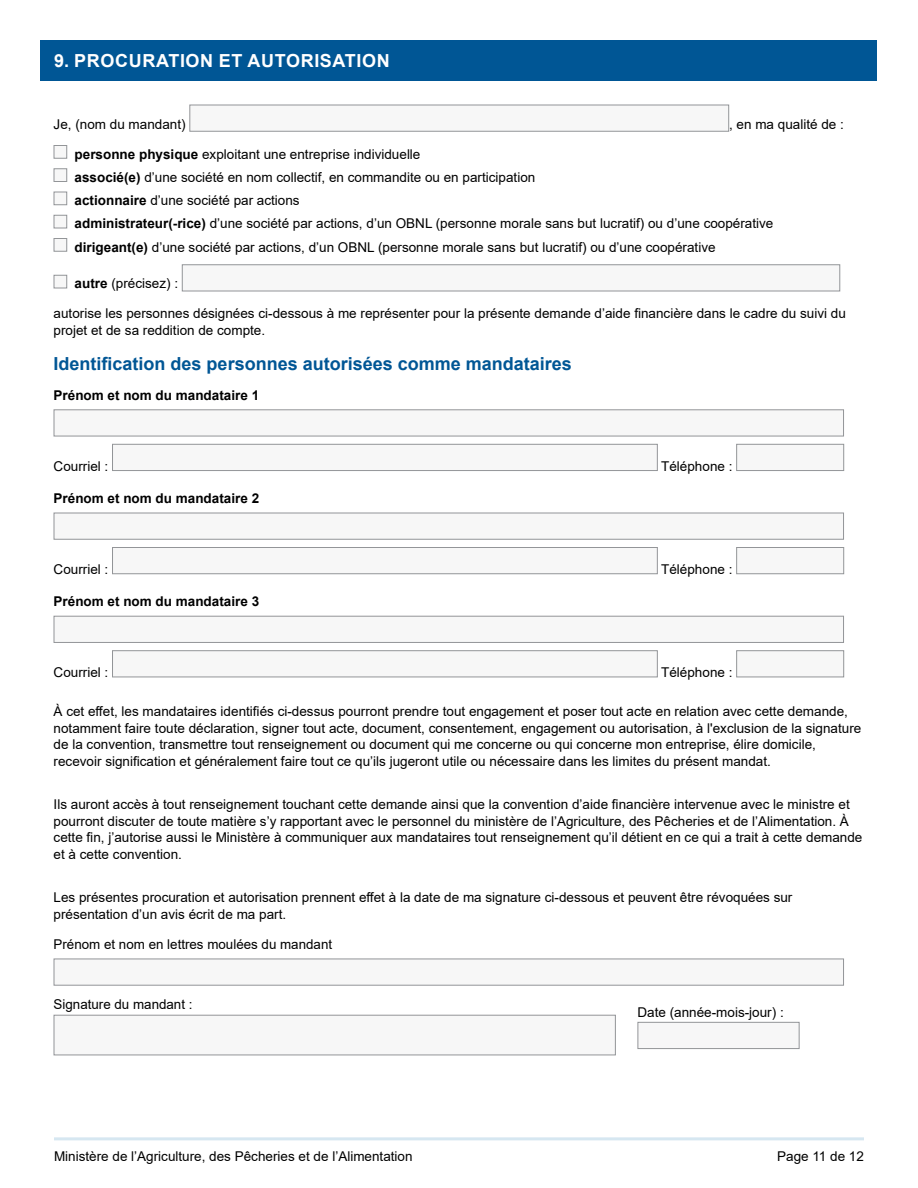
<style>
.page{position:relative;width:918px;height:1188px;background:#fff}
.page>*{position:absolute;margin:0;border:0;box-sizing:border-box;transform-origin:0 0}
.t1{font:700 18px "Vpjbkk Arial";color:#005695}
.t2{font:700 18px "Pbytvy Arial";letter-spacing:.035em;color:#fff}
.t3{font:13.5px/16.5px "Krltjs Arial";color:#000}
.t4{font:700 13.5px "Pbytvy Arial";color:#000}
.t5{font:13.5px "Dhfxbh Arial";color:#000}
.t6{font:13.5px "Srvmyb Arial";color:#000}
.s1{font-family:"Pbytvy Arial";font-weight:700}
</style>
<div class="page">
<hr style="left:54px;top:1137px;width:810px;height:3px;background:#d6e7f1">
<div style="left:638px;top:1022px;width:162px;height:27px;background:#f7f7f7;border:1px solid #939598"></div>
<div style="left:189px;top:105px;width:540px;height:27px;background:#f7f7f7;border:1px solid #939598"></div>
<div style="left:54px;top:145px;width:13px;height:14px;background:#f7f7f7;border:1px solid #939598"></div>
<div style="left:54px;top:168px;width:13px;height:14px;background:#f7f7f7;border:1px solid #939598"></div>
<div style="left:54px;top:192px;width:13px;height:13px;background:#f7f7f7;border:1px solid #939598"></div>
<div style="left:54px;top:215px;width:13px;height:13px;background:#f7f7f7;border:1px solid #939598"></div>
<div style="left:54px;top:238px;width:13px;height:14px;background:#f7f7f7;border:1px solid #939598"></div>
<div style="left:54px;top:275px;width:13px;height:13px;background:#f7f7f7;border:1px solid #939598"></div>
<div style="left:182px;top:264px;width:658px;height:27px;background:#f7f7f7;border:1px solid #939598"></div>
<div style="left:54px;top:409px;width:790px;height:27px;background:#f7f7f7;border:1px solid #939598"></div>
<div style="left:112px;top:444px;width:546px;height:27px;background:#f7f7f7;border:1px solid #939598"></div>
<div style="left:736px;top:444px;width:108px;height:27px;background:#f7f7f7;border:1px solid #939598"></div>
<div style="left:54px;top:513px;width:790px;height:27px;background:#f7f7f7;border:1px solid #939598"></div>
<div style="left:112px;top:547px;width:546px;height:27px;background:#f7f7f7;border:1px solid #939598"></div>
<div style="left:736px;top:547px;width:108px;height:27px;background:#f7f7f7;border:1px solid #939598"></div>
<div style="left:54px;top:616px;width:790px;height:27px;background:#f7f7f7;border:1px solid #939598"></div>
<div style="left:112px;top:650px;width:546px;height:27px;background:#f7f7f7;border:1px solid #939598"></div>
<div style="left:736px;top:650px;width:108px;height:27px;background:#f7f7f7;border:1px solid #939598"></div>
<div style="left:54px;top:959px;width:790px;height:27px;background:#f7f7f7;border:1px solid #939598"></div>
<div style="left:54px;top:1015px;width:562px;height:40px;background:#f7f7f7;border:1px solid #939598"></div>
<div style="left:40px;top:40px;width:838px;height:41px;background:#005695"></div>
<h2 class="t2" style="left:54px;top:48px;width:337px">9. PROCURATION ET AUTORISATION</h2>
<p class="t3" style="left:54px;top:116px;width:134px">Je, (nom du mandant)</p>
<p class="t3" style="left:729px;top:116px;width:116px">, en ma qualité de :</p>
<p class="t3" style="left:75px;top:142px;width:700px;line-height:23.2px"><span class="s1">personne physique</span> exploitant une entreprise individuelle<br><span class="s1">associé(e)</span> d’une société en nom collectif, en commandite ou en participation<br><span class="s1">actionnaire</span> d’une société par actions<br><span class="s1">administrateur(-rice)</span> d’une société par actions, d’un OBNL (personne morale sans but lucratif) ou d’une coopérative <span class="s1">dirigeant(e)</span> d’une société par actions, d’un OBNL (personne morale sans but lucratif) ou d’une coopérative</p>
<p class="t3" style="left:75px;top:275px;width:105px"><span class="s1">autre</span> (précisez) :</p>
<p class="t3" style="left:54px;top:305px;width:794px">autorise les personnes désignées ci-dessous à me représenter pour la présente demande d’aide financière dans le cadre du suivi du projet et de sa reddition de compte.</p>
<h3 class="t1" style="left:54px;top:351px;width:520px">Identification des personnes autorisées comme mandataires</h3>
<p class="t4" style="left:54px;top:386px;width:207px">Prénom et nom du mandataire 1</p>
<p class="t3" style="left:54px;top:458px;width:56px">Courriel :</p>
<p class="t3" style="left:661px;top:458px;width:73px">Téléphone :</p>
<p class="t4" style="left:54px;top:489px;width:207px">Prénom et nom du mandataire 2</p>
<p class="t3" style="left:54px;top:561px;width:56px">Courriel :</p>
<p class="t3" style="left:661px;top:561px;width:73px">Téléphone :</p>
<p class="t4" style="left:54px;top:592px;width:207px">Prénom et nom du mandataire 3</p>
<p class="t3" style="left:54px;top:664px;width:56px">Courriel :</p>
<p class="t3" style="left:661px;top:664px;width:73px">Téléphone :</p>
<p class="t3" style="left:54px;top:703px;width:809px">À cet effet, les mandataires identifiés ci-dessus pourront prendre tout engagement et poser tout acte en relation avec cette demande, notamment faire toute déclaration, signer tout acte, document, consentement, engagement ou autorisation, à l'exclusion de la signature de la convention, transmettre tout renseignement ou document qui me concerne ou qui concerne mon entreprise, élire domicile, recevoir signification et généralement faire tout ce qu’ils jugeront utile ou nécessaire dans les limites du présent mandat.</p>
<p class="t3" style="left:54px;top:796px;width:810px">Ils auront accès à tout renseignement touchant cette demande ainsi que la convention d’aide financière intervenue avec le ministre et pourront discuter de toute matière s’y rapportant avec le personnel du ministère de l’Agriculture, des Pêcheries et de l’Alimentation. À cette fin, j’autorise aussi le Ministère à communiquer aux mandataires tout renseignement qu’il détient en ce qui a trait à cette demande et à cette convention.</p>
<p class="t3" style="left:54px;top:889px;width:740px">Les présentes procuration et autorisation prennent effet à la date de ma signature ci-dessous et peuvent être révoquées sur présentation d’un avis écrit de ma part.</p>
<p class="t3" style="left:54px;top:936px;width:280px">Prénom et nom en lettres moulées du mandant</p>
<p class="t3" style="left:54px;top:996px;width:140px">Signature du mandant :</p>
<p class="t3" style="left:638px;top:1004px;width:148px">Date (année-mois-jour) :</p>
<p class="t5" style="left:54px;top:1147px;width:360px">Ministère de l’Agriculture, des Pêcheries et de l’Alimentation</p>
<p class="t6" style="left:777px;top:1147px;width:88px">Page 11 de 12</p>
</div>
